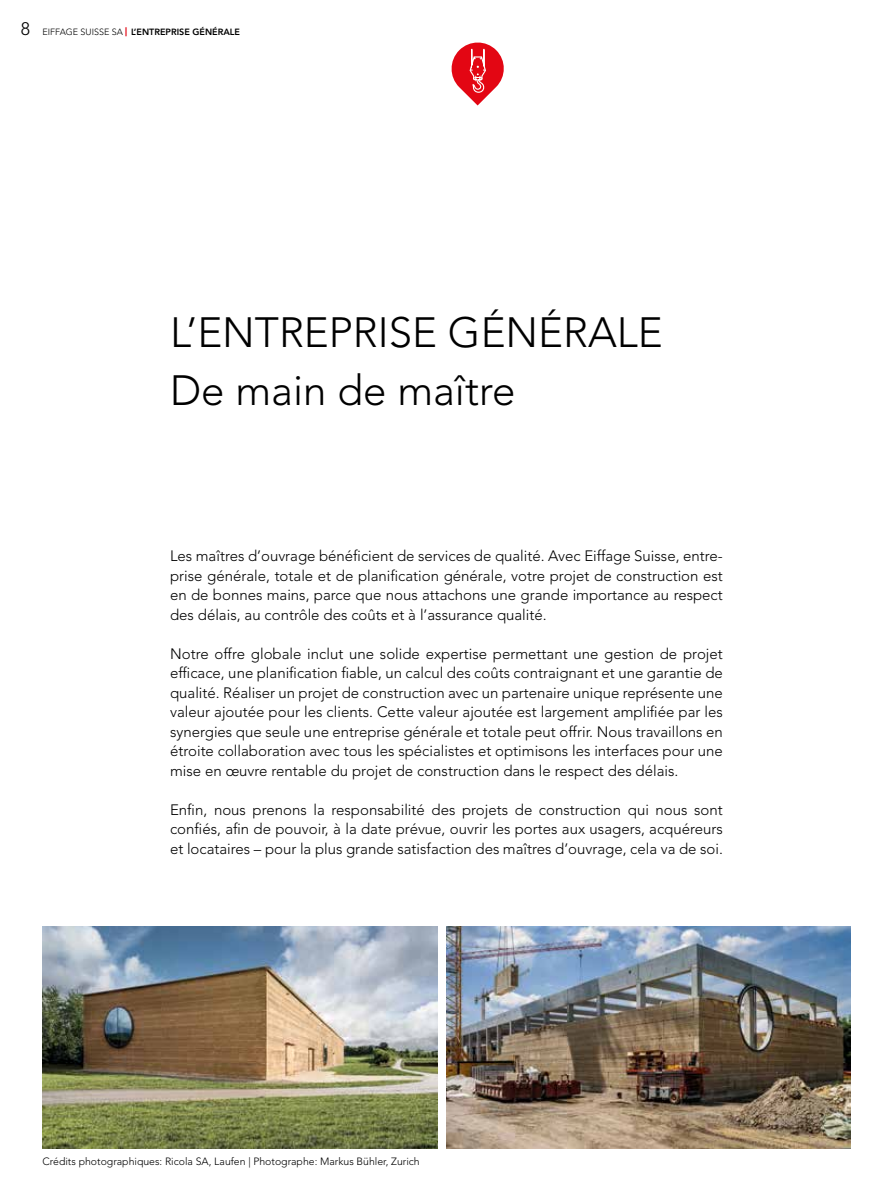
<style>
.page{position:relative;width:893px;height:1191px;background:#fff}
.page>*{position:absolute;margin:0;border:0;box-sizing:border-box;transform-origin:0 0}
.t1{font:300 42px/58.5px "Avenir LT Std";color:#000}
.t2{font:300 18px "Avenir LT Std";color:#000}
.t3{font:300 15px/19.5px "Avenir LT Std";color:#000;text-align:justify}
.t4{font:300 10.5px "Avenir LT Std";color:#000}
.t5{font:800 9px "Avenir LT Std";color:#000}
.s1{font-weight:300}
.s2{font-weight:900;color:#e30613}
</style>
<div class="page">
<svg style="left:451px;top:42px;width:53px;height:63px"></svg>
<img style="left:43px;top:926px;width:395px;height:222px">
<img style="left:446px;top:926px;width:404px;height:222px">
<p class="t2" style="left:21px;top:18px;width:11px">8</p>
<p class="t5" style="left:43px;top:27px;width:199px"><span class="s1">EIFFAGE SUISSE SA</span> <span class="s2">|</span> L’ENTREPRISE GÉNÉRALE</p>
<h1 class="t1" style="left:170px;top:303px;width:494px">L’ENTREPRISE GÉNÉRALE<br>De main de maître</h1>
<p class="t3" style="left:170px;top:546px;width:554px">Les maîtres d’ouvrage bénéficient de services de qualité. Avec Eiffage Suisse, entre&shy;prise générale, totale et de planification générale, votre projet de construction est en de bonnes mains, parce que nous attachons une grande importance au respect des délais, au contrôle des coûts et à l’assurance qualité.</p>
<p class="t3" style="left:170px;top:644px;width:554px">Notre offre globale inclut une solide expertise permettant une gestion de projet efficace, une planification fiable, un calcul des coûts contraignant et une garantie de qualité. Réaliser un projet de construction avec un partenaire unique représente une valeur ajoutée pour les clients. Cette valeur ajoutée est largement amplifiée par les synergies que seule une entreprise générale et totale peut offrir. Nous travaillons en étroite collaboration avec tous les spécialistes et optimisons les interfaces pour une mise en œuvre rentable du projet de construction dans le respect des délais.</p>
<p class="t3" style="left:170px;top:800px;width:554px">Enfin, nous prenons la responsabilité des projets de construction qui nous sont confiés, afin de pouvoir, à la date prévue, ouvrir les portes aux usagers, acquéreurs et locataires – pour la plus grande satisfaction des maîtres d’ouvrage, cela va de soi.</p>
<p class="t4" style="left:43px;top:1155px;width:379px">Crédits photographiques: Ricola SA, Laufen | Photographe: Markus Bühler, Zurich</p>
</div>
